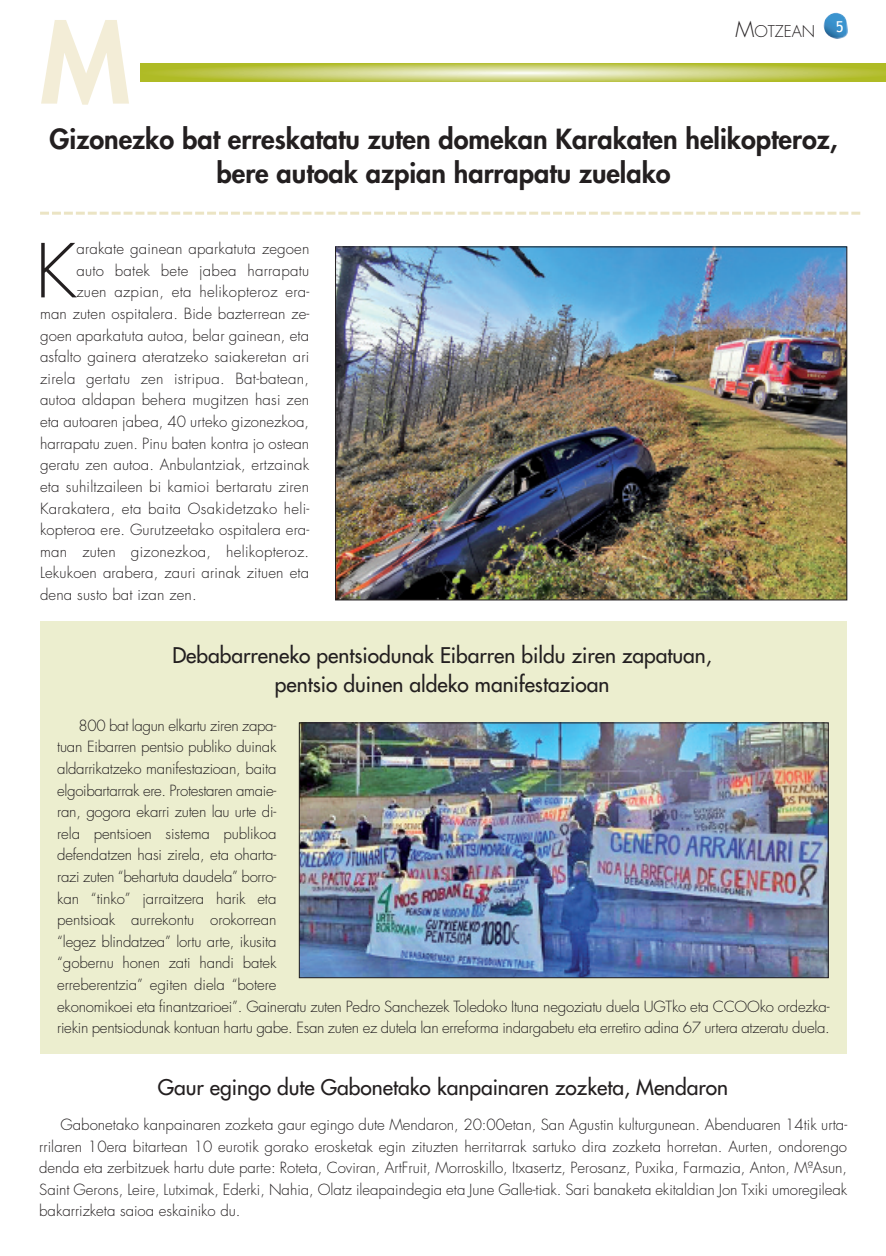
<style>
.page{position:relative;width:886px;height:1256px;background:#fff}
.page>*{position:absolute;margin:0;border:0;box-sizing:border-box;transform-origin:0 0}
.t1{font:800 108px "Futura";color:#f3edd7}
.t2{font:300 72.3px "Futura";color:#231f20}
.t3{font:800 27px/34.5px "Futura";color:#231f20;text-align:center}
.t4{font:21px/28.5px "Futura";color:#231f20;text-align:center}
.t5{font:300 15.75px "Futura";color:#231f20}
.t6{font:300 15px/21.6px "Futura";letter-spacing:-.005em;color:#231f20}
.t7{font:300 15px "Futura";letter-spacing:.02em;color:#231f20}
.t8{font:300 15px "Futura";letter-spacing:.015em;color:#231f20}
.t9{font:15px "Trebuchet MS";color:#fff}
.s1{font-size:21px}
</style>
<div class="page">
<img style="left:823px;top:13px;width:24px;height:26px">
<svg style="left:140px;top:64px;width:745px;height:17px"></svg>
<div style="left:40px;top:622px;width:807px;height:431px;background:#eceecf"></div>
<img style="left:337px;top:248px;width:508px;height:350px">
<svg style="left:40px;top:212px;width:820px;height:3px"></svg>
<img style="left:301px;top:724px;width:525px;height:252px">
<div style="left:299px;top:722px;width:529px;height:256px;border:1px solid #231f20"></div>
<h1 class="t1" style="left:40px;top:12px;width:92px">M</h1>
<p class="t5" style="left:735px;top:24px;width:81px"><span class="s1">M</span>OTZEAN</p>
<p class="t9" style="left:835px;top:18px;width:9px">5</p>
<h3 class="t3" style="left:50px;top:124px;width:789px">Gizonezko bat erreskatatu zuten domekan Karakaten helikopteroz, bere autoak azpian harrapatu zuelako</h3>
<h2 class="t2" style="left:35px;top:238px;width:43px">K</h2>
<p class="t6" style="left:77px;top:239px;width:234px">arakate gainean aparkatuta zegoen</p>
<p class="t7" style="left:76px;top:263px;width:234px">auto batek bete jabea harrapatu</p>
<p class="t7" style="left:76px;top:285px;width:234px">zuen azpian, eta helikopteroz era-</p>
<p class="t6" style="left:40px;top:304px;width:271px">man zuten ospitalera. Bide bazterrean ze-</p>
<p class="t6" style="left:40px;top:325px;width:270px">goen aparkatuta autoa, belar gainean, eta</p>
<p class="t6" style="left:40px;top:347px;width:270px">asfalto gainera ateratzeko saiakeretan ari</p>
<p class="t7" style="left:40px;top:371px;width:270px">zirela gertatu zen istripua. Bat-batean,</p>
<p class="t6" style="left:40px;top:390px;width:270px">autoa aldapan behera mugitzen hasi zen</p>
<p class="t6" style="left:40px;top:412px;width:270px">eta autoaren jabea, 40 urteko gizonezkoa,</p>
<p class="t6" style="left:40px;top:433px;width:270px">harrapatu zuen. Pinu baten kontra jo ostean</p>
<p class="t6" style="left:40px;top:455px;width:270px">geratu zen autoa. Anbulantziak, ertzainak</p>
<p class="t8" style="left:40px;top:479px;width:270px">eta suhiltzaileen bi kamioi bertaratu ziren</p>
<p class="t7" style="left:40px;top:501px;width:271px">Karakatera, eta baita Osakidetzako heli-</p>
<p class="t6" style="left:40px;top:520px;width:271px">kopteroa ere. Gurutzeetako ospitalera era-</p>
<p class="t7" style="left:40px;top:544px;width:270px">man zuten gizonezkoa, helikopteroz.</p>
<p class="t6" style="left:40px;top:563px;width:270px">Lekukoen arabera, zauri arinak zituen eta</p>
<p class="t6" style="left:40px;top:585px;width:158px">dena susto bat izan zen.</p>
<h3 class="t4" style="left:172px;top:642px;width:541px">Debabarreneko pentsiodunak Eibarren bildu ziren zapatuan, pentsio duinen aldeko manifestazioan</h3>
<p class="t6" style="left:57px;top:715px;width:774px;text-indent:21px">800 bat lagun elkartu ziren zapa-<br>tuan Eibarren pentsio publiko duinak<br>aldarrikatzeko manifestazioan, baita<br>elgoibartarrak ere. Protestaren amaie-<br>ran, gogora ekarri zuten lau urte di-<br>rela pentsioen sistema publikoa<br>defendatzen hasi zirela, eta oharta-<br>razi zuten “behartuta daudela” borro-<br>kan “tinko” jarraitzera harik eta<br>pentsioak aurrekontu orokorrean<br>“legez blindatzea” lortu arte, ikusita<br>“gobernu honen zati handi batek<br>erreberentzia” egiten diela “botere<br>ekonomikoei eta finantzarioei”. Gaineratu zuten Pedro Sanchezek Toledoko Ituna negoziatu duela UGTko eta CCOOko ordezka&shy;riekin pentsiodunak kontuan hartu gabe. Esan zuten ez dutela lan erreforma indargabetu eta erretiro adina 67 urtera atzeratu duela.</p>
<h3 class="t4" style="left:158px;top:1074px;width:572px">Gaur egingo dute Gabonetako kanpainaren zozketa, Mendaron</h3>
<p class="t6" style="left:39px;top:1114px;width:809px;text-align:justify;text-indent:21px">Gabonetako kanpainaren zozketa gaur egingo dute Mendaron, 20:00etan, San Agustin kulturgunean. Abenduaren 14tik urta&shy;rrilaren 10era bitartean 10 eurotik gorako erosketak egin zituzten herritarrak sartuko dira zozketa horretan. Aurten, ondorengo denda eta zerbitzuek hartu dute parte: Roteta, Coviran, ArtFruit, Morroskillo, Itxasertz, Perosanz, Puxika, Farmazia, Anton, MªAsun, Saint Gerons, Leire, Lutximak, Ederki, Nahia, Olatz ileapaindegia eta June Galle-tiak. Sari banaketa ekitaldian Jon Txiki umoregileak bakarrizketa saioa eskainiko du.</p>
</div>
